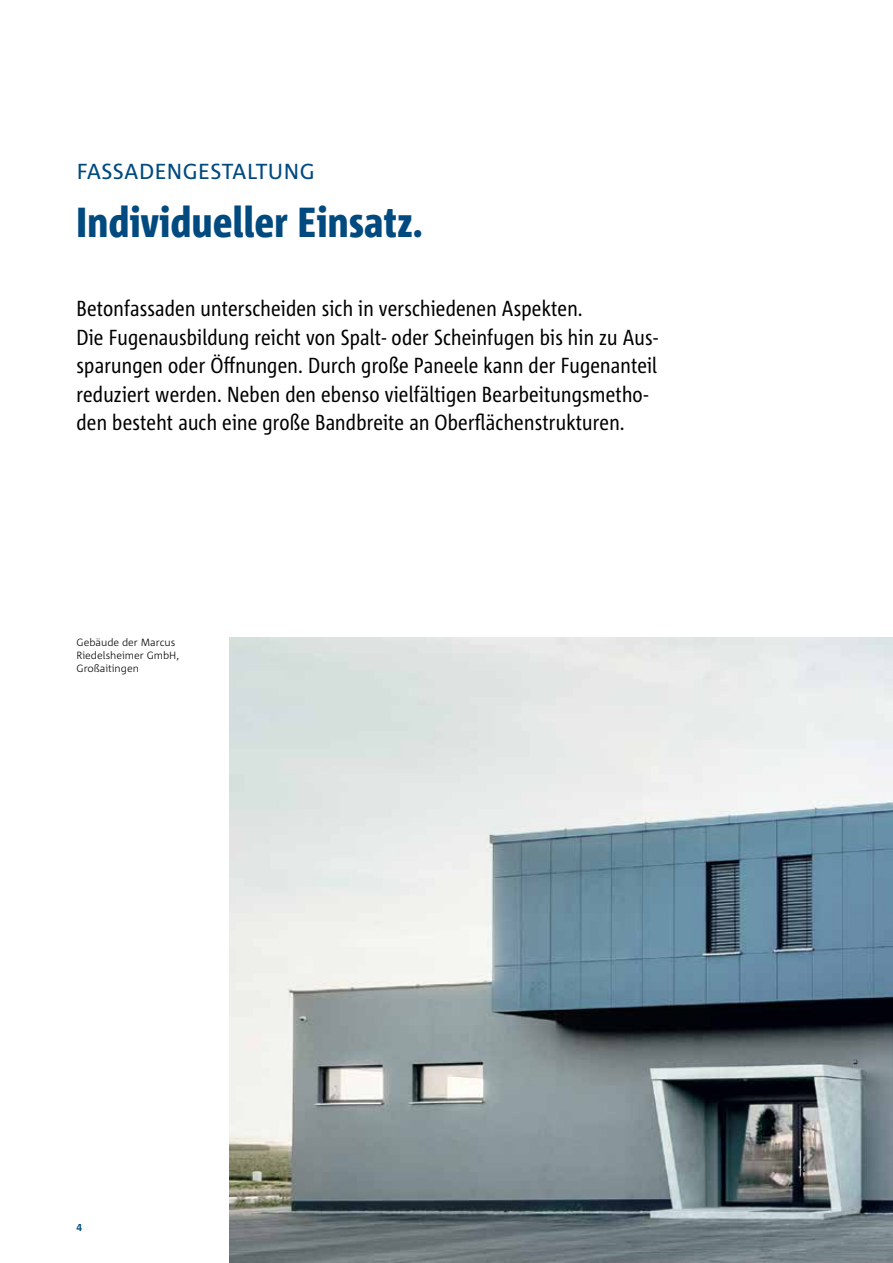
<style>
.page{position:relative;width:893px;height:1263px;background:#fff}
.page>*{position:absolute;margin:0;border:0;box-sizing:border-box;transform-origin:0 0}
.t1{font:800 condensed 42px "Corpid Schoeck";letter-spacing:.01em;color:#004a80}
.t2{font:condensed 21.75px/28.5px "Corpid Schoeck";letter-spacing:.01em;color:#000}
.t3{font:21.75px "Corpid Schoeck";letter-spacing:.02em;color:#004a80}
.t4{font:300 10.5px/12.8px "Corpid Schoeck";color:#000}
.t5{font:700 10.5px "Corpid Schoeck";color:#004a80}
</style>
<div class="page">
<img style="left:230px;top:638px;width:663px;height:625px">
<p class="t3" style="left:77px;top:157px;width:239px">FASSADENGESTALTUNG</p>
<h1 class="t1" style="left:77px;top:196px;width:348px">Individueller Einsatz.</h1>
<p class="t2" style="left:77px;top:294px;width:583px">Betonfassaden unterscheiden sich in verschiedenen Aspekten.<br>Die Fugenausbildung reicht von Spalt- oder Scheinfugen bis hin zu Aus&shy;sparungen oder Öffnungen. Durch große Paneele kann der Fugenanteil reduziert werden. Neben den ebenso vielfältigen Bearbeitungsmetho&shy;den besteht auch eine große Bandbreite an Oberflächenstrukturen.</p>
<p class="t4" style="left:77px;top:636px;width:104px">Gebäude der Marcus<br>Riedelsheimer GmbH,<br>Großaitingen</p>
<p class="t5" style="left:77px;top:1221px;width:7px">4</p>
</div>
